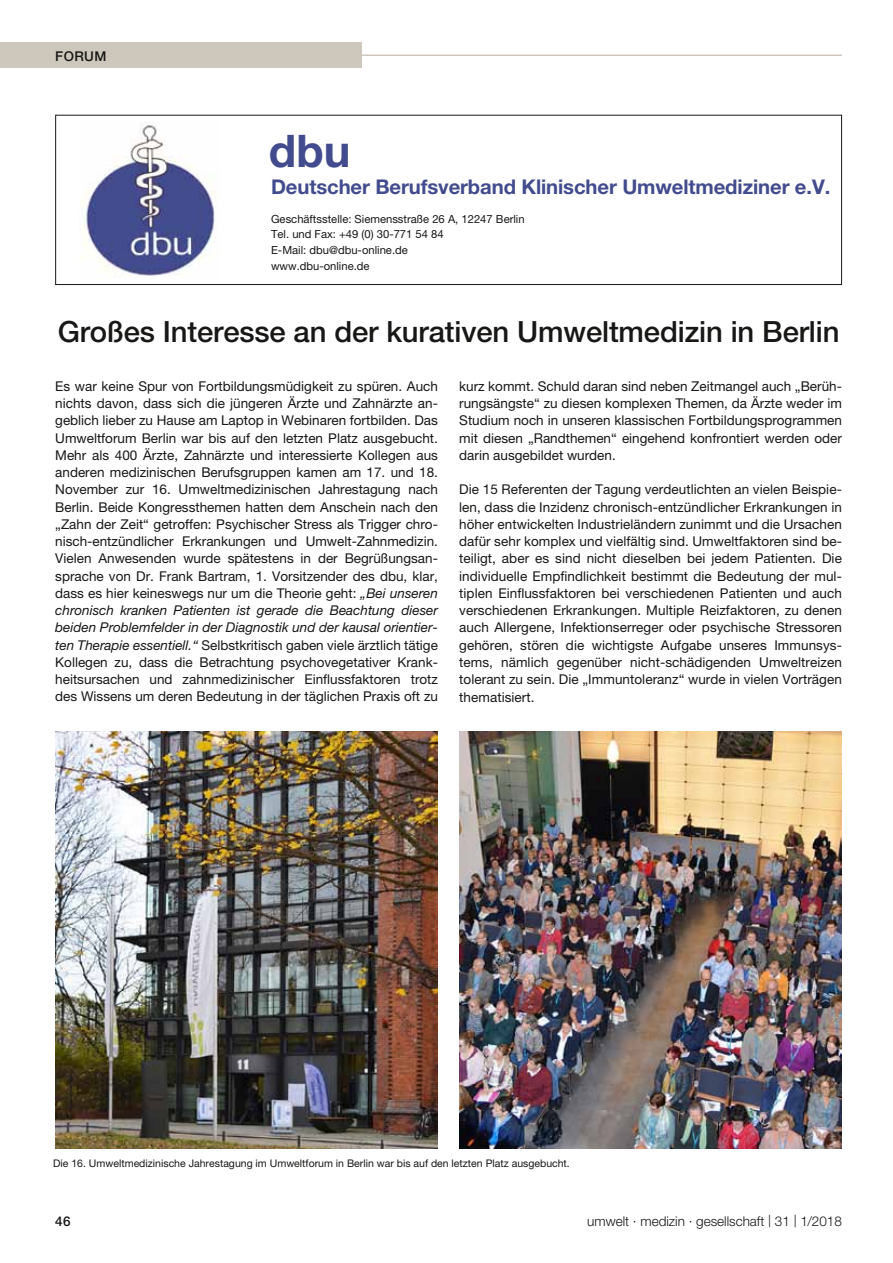
<style>
.page{position:relative;width:893px;height:1263px;background:#fff}
.page>*{position:absolute;margin:0;border:0;box-sizing:border-box;transform-origin:0 0}
.t1{font:700 45px "Helvetica Neue";color:#424b8d}
.t2{font:500 29.25px "Helvetica Neue";letter-spacing:-.005em;color:#181716}
.t3{font:700 20.25px "Helvetica Neue";letter-spacing:-.005em;color:#424b8d}
.t4{font:13.5px/17.2px "Helvetica Neue";color:#181716;text-align:justify}
.t5{font:300 13.5px "Helvetica Neue";color:#181716}
.t6{font:500 13.5px "Helvetica Neue";letter-spacing:.03em;color:#181716}
.t7{font:11.25px/15.8px "Helvetica Neue";color:#181716}
.t8{font:10.5px "Helvetica Neue";color:#181716}
.s1{font-style:italic}
.s2{font-size:16.8px}
</style>
<div class="page">
<hr style="left:361px;top:55px;width:481px;height:1px;background:#cec7bb">
<div style="left:0;top:43px;width:361px;height:25px;background:#cec7bb"></div>
<div style="left:55px;top:115px;width:787px;height:170px;border:1px solid #181716"></div>
<img style="left:79px;top:124px;width:137px;height:152px">
<img style="left:55px;top:731px;width:383px;height:417px">
<img style="left:459px;top:731px;width:383px;height:417px">
<p class="t6" style="left:55px;top:48px;width:53px">Forum</p>
<h1 class="t1" style="left:269px;top:123px;width:83px">dbu</h1>
<h3 class="t3" style="left:271px;top:174px;width:561px">Deutscher Berufsverband Klinischer Umweltmediziner e.V.</h3>
<p class="t7" style="left:271px;top:210px;width:255px">Geschäftsstelle: Siemensstraße 26 A, 12247 Berlin Tel. und Fax: +49 (0) 30-771 54 84<br>E-Mail: dbu@dbu-online.de<br>www.dbu-online.de</p>
<h2 class="t2" style="left:58px;top:314px;width:783px">Großes Interesse an der kurativen Umweltmedizin in Berlin</h2>
<p class="t4" style="left:55px;top:377px;width:384px">Es war keine Spur von Fortbildungsmüdigkeit zu spüren. Auch nichts davon, dass sich die jüngeren Ärzte und Zahnärzte an&shy;geblich lieber zu Hause am Laptop in Webinaren fortbilden. Das Umweltforum Berlin war bis auf den letzten Platz ausgebucht.<br>Mehr als 400 Ärzte, Zahnärzte und interessierte Kollegen aus anderen medizinischen Berufsgruppen kamen am 17. und 18.<br>November zur 16. Umweltmedizinischen Jahrestagung nach Berlin. Beide Kongressthemen hatten dem Anschein nach den „Zahn der Zeit“ getroffen: Psychischer Stress als Trigger chro&shy;nisch-entzündlicher Erkrankungen und Umwelt-Zahnmedizin.<br>Vielen Anwesenden wurde spätestens in der Begrüßungsan&shy;sprache von Dr. Frank Bartram, 1. Vorsitzender des dbu, klar, dass es hier keineswegs nur um die Theorie geht: <span class="s1">„Bei unseren chronisch kranken Patienten ist gerade die Beachtung dieser beiden Problemfelder in der Diagnostik und der kausal orientier&shy;ten Therapie essentiell.“</span> Selbstkritisch gaben viele ärztlich tätige Kollegen zu, dass die Betrachtung psychovegetativer Krank&shy;heitsursachen und zahnmedizinischer Einflussfaktoren trotz des Wissens um deren Bedeutung in der täglichen Praxis oft zu</p>
<p class="t4" style="left:459px;top:377px;width:384px">kurz kommt. Schuld daran sind neben Zeitmangel auch „Berüh&shy;rungsängste“ zu diesen komplexen Themen, da Ärzte weder im Studium noch in unseren klassischen Fortbildungsprogrammen mit diesen „Randthemen“ eingehend konfrontiert werden oder darin ausgebildet wurden.</p>
<p class="t4" style="left:459px;top:481px;width:384px">Die 15 Referenten der Tagung verdeutlichten an vielen Beispie&shy;len, dass die Inzidenz chronisch-entzündlicher Erkrankungen in höher entwickelten Industrieländern zunimmt und die Ursachen dafür sehr komplex und vielfältig sind. Umweltfaktoren sind be&shy;teiligt, aber es sind nicht dieselben bei jedem Patienten. Die individuelle Empfindlichkeit bestimmt die Bedeutung der mul&shy;tiplen Einflussfaktoren bei verschiedenen Patienten und auch verschiedenen Erkrankungen. Multiple Reizfaktoren, zu denen auch Allergene, Infektionserreger oder psychische Stressoren gehören, stören die wichtigste Aufgabe unseres Immunsys&shy;tems, nämlich gegenüber nicht-schädigenden Umweltreizen tolerant zu sein. Die „Immuntoleranz“ wurde in vielen Vorträgen thematisiert.</p>
<p class="t8" style="left:53px;top:1157px;width:518px">Die 16. Umweltmedizinische Jahrestagung im Umweltforum in Berlin war bis auf den letzten Platz ausgebucht.</p>
<p class="t6" style="left:55px;top:1213px;width:17px">46</p>
<p class="t5" style="left:587px;top:1213px;width:256px">umwelt · medizin · gesellschaft <span class="s2">|</span> 31 <span class="s2">|</span> 1/2018</p>
</div>
